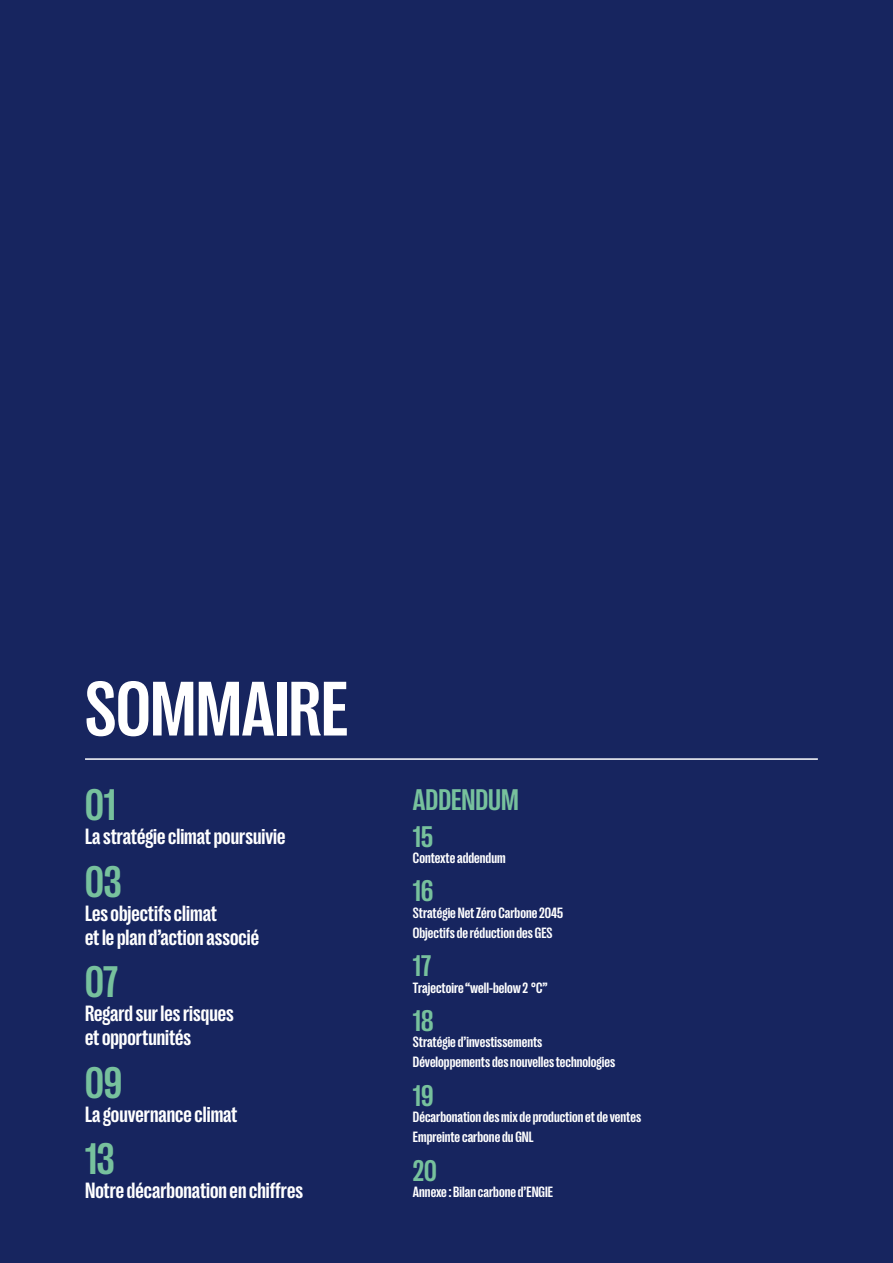
<style>
.page{position:relative;width:893px;height:1263px;background:#17255f}
.page>*{position:absolute;margin:0;border:0;box-sizing:border-box;transform-origin:0 0}
.t1{font:700 condensed 78.6px "Right Grotesk";color:#fff}
.t2{font:700 condensed 45px "Right Grotesk";color:#77c19d}
.t3{font:700 condensed 30.45px/36.5px "Right Grotesk";color:#77c19d}
.t4{font:700 condensed 22.5px/24px "Right Grotesk";color:#fff}
.t5{font:700 condensed 15.15px/20.4px "Right Grotesk";color:#fff}
</style>
<div class="page">
<hr style="left:85px;top:758px;width:733px;height:2px;background:#fff">
<h1 class="t1" style="left:85px;top:668px;width:265px">SOMMAIRE</h1>
<h2 class="t2" style="left:85px;top:782px;width:32px">01</h2>
<h3 class="t4" style="left:85px;top:825px;width:202px">La stratégie climat poursuivie</h3>
<h2 class="t2" style="left:85px;top:858px;width:38px">03</h2>
<h3 class="t4" style="left:85px;top:901px;width:175px">Les objectifs climat<br>et le plan d’action associé</h3>
<h2 class="t2" style="left:85px;top:959px;width:35px">07</h2>
<h3 class="t4" style="left:85px;top:1002px;width:150px">Regard sur les risques et opportunités</h3>
<h2 class="t2" style="left:85px;top:1059px;width:38px">09</h2>
<h3 class="t4" style="left:85px;top:1102px;width:154px">La gouvernance climat</h3>
<h2 class="t2" style="left:85px;top:1136px;width:31px">13</h2>
<h3 class="t4" style="left:85px;top:1179px;width:219px">Notre décarbonation en chiffres</h3>
<h3 class="t3" style="left:413px;top:782px;width:107px">ADDENDUM<br>15</h3>
<p class="t5" style="left:413px;top:848px;width:94px">Contexte addendum</p>
<h3 class="t3" style="left:413px;top:873px;width:22px">16</h3>
<p class="t5" style="left:413px;top:902px;width:152px">Stratégie Net Zéro Carbone 2045<br>Objectifs de réduction des GES</p>
<h3 class="t3" style="left:413px;top:948px;width:20px">17</h3>
<p class="t5" style="left:413px;top:977px;width:136px">Trajectoire “well-below 2 °C”</p>
<h3 class="t3" style="left:413px;top:1002px;width:22px">18</h3>
<p class="t5" style="left:413px;top:1032px;width:204px">Stratégie d’investissements<br>Développements des nouvelles technologies</p>
<h3 class="t3" style="left:413px;top:1077px;width:22px">19</h3>
<p class="t5" style="left:413px;top:1106px;width:230px">Décarbonation des mix de production et de ventes<br>Empreinte carbone du GNL</p>
<h3 class="t3" style="left:413px;top:1152px;width:25px">20</h3>
<p class="t5" style="left:413px;top:1181px;width:142px">Annexe : Bilan carbone d’ENGIE</p>
</div>
